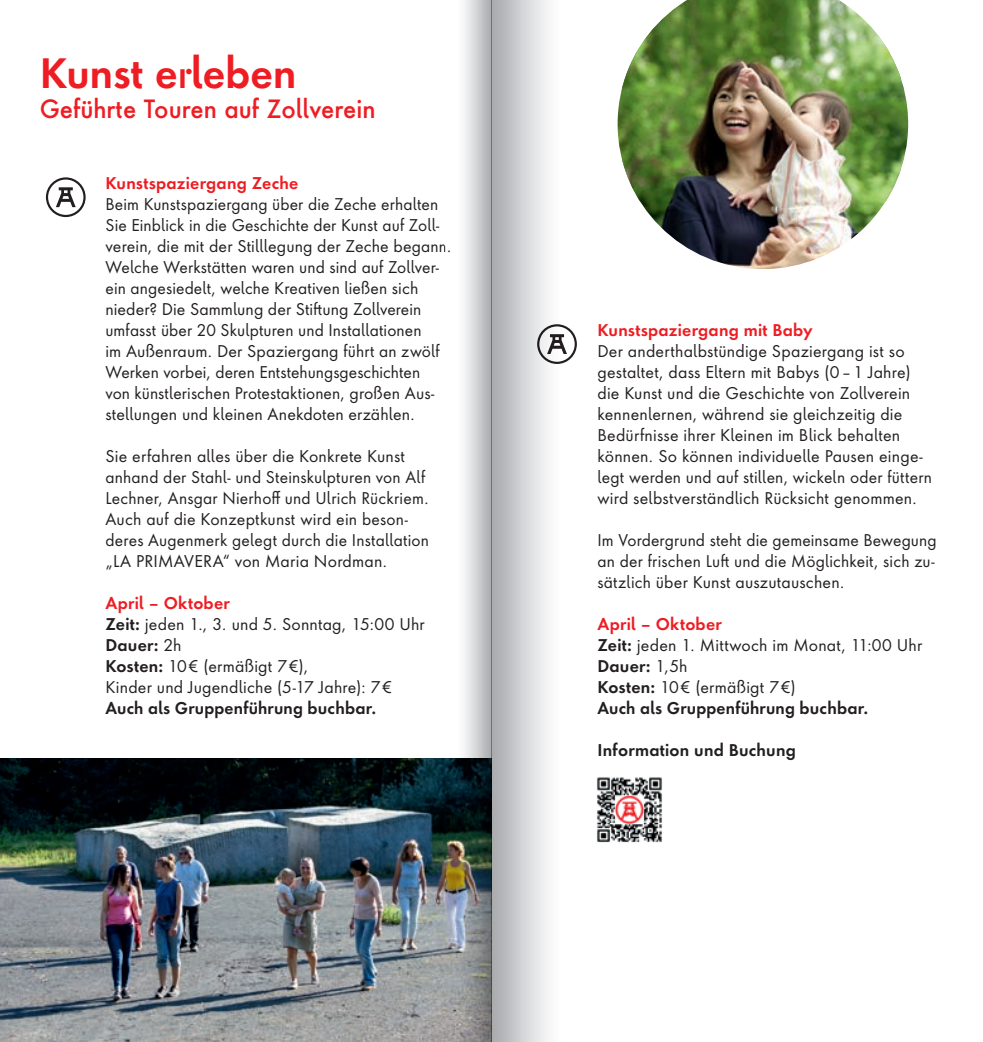
<style>
.page{position:relative;width:983px;height:1042px;background:#fff}
.page>*{position:absolute;margin:0;border:0;box-sizing:border-box;transform-origin:0 0}
.t1{font:600 39.38px "Futura ND Alt";color:#ee1d23}
.t2{font:500 24.5px "Futura ND Alt";color:#ee1d23}
.t3{font:15.75px/21px "Futura ND Alt";letter-spacing:.01em;color:#231f20}
.t4{font:600 15.75px "Futura ND Alt";letter-spacing:.015em;color:#231f20}
.t5{font:600 15.75px "Futura ND Alt";letter-spacing:.015em;color:#ee1d23}
.s1{font-weight:500}
.s2{font-weight:600;color:#ee1d23}
.s3{font-weight:600}
</style>
<div class="page">
<img style="left:0;top:759px;width:444px;height:283px">
<img style="left:666px;top:0;width:194px;height:16px">
<img style="left:617px;top:16px;width:290px;height:253px">
<svg style="left:46px;top:177px;width:40px;height:40px"></svg>
<img style="left:597px;top:777px;width:65px;height:66px">
<svg style="left:444px;top:0;width:47px;height:1042px"></svg>
<div style="left:491px;top:0;width:95px;height:1042px;background:linear-gradient(to right,#b1b2b5,#fff)"></div>
<h1 class="t1" style="left:40px;top:47px;width:258px">Kunst e<span class="s1">r</span>leben</h1>
<h2 class="t2" style="left:40px;top:92px;width:337px">Geführte Touren auf Zollverein</h2>
<p class="t5" style="left:105px;top:172px;width:194px">Kunstspaziergang Zeche</p>
<p class="t3" style="left:105px;top:193px;width:347px">Beim Kunstspaziergang über die Zeche erhalten Sie Einblick in die Geschichte der Kunst auf Zoll&shy;verein, die mit der Stilllegung der Zeche begann.<br>Welche Werkstätten waren und sind auf Zollver&shy;ein angesiedelt, welche Kreativen ließen sich nieder? Die Sammlung der Stiftung Zollverein umfasst über 20 Skulpturen und Installationen<br>im Außenraum. Der Spaziergang führt an zwölf Werken vorbei, deren Entstehungsgeschichten<br>von künstlerischen Protestaktionen, großen Aus&shy;stellungen und kleinen Anekdoten erzählen.</p>
<p class="t3" style="left:105px;top:445px;width:325px">Sie erfahren alles über die Konkrete Kunst anhand der Stahl- und Steinskulpturen von Alf Lechner, Ansgar Nierhoff und Ulrich Rückriem.<br>Auch auf die Konzeptkunst wird ein beson&shy;deres Augenmerk gelegt durch die Installation „LA PRIMAVERA“ von Maria Nordman.</p>
<p class="t3" style="left:105px;top:592px;width:321px"><span class="s2">April – Oktober<br></span><span class="s3">Zeit:</span> jeden 1., 3. und 5. Sonntag, 15:00 Uhr<br><span class="s3">Dauer:</span> 2h<br><span class="s3">Kosten:</span> 10€ (ermäßigt 7€),<br>Kinder und Jugendliche (5-17 Jahre): 7€</p>
<p class="t4" style="left:105px;top:697px;width:272px">Auch als Gruppenführung buchbar.</p>
<p class="t5" style="left:597px;top:319px;width:217px">Kunstspaziergang mit Baby</p>
<p class="t3" style="left:597px;top:340px;width:336px">Der anderthalbstündige Spaziergang ist so gestaltet, dass Eltern mit Babys (0–1 Jahre) die Kunst und die Geschichte von Zollverein kennenlernen, während sie gleichzeitig die Bedürfnisse ihrer Kleinen im Blick behalten können. So können individuelle Pausen einge&shy;legt werden und auf stillen, wickeln oder füttern wird selbstverständlich Rücksicht genommen.</p>
<p class="t3" style="left:597px;top:529px;width:340px">Im Vordergrund steht die gemeinsame Bewegung an der frischen Luft und die Möglichkeit, sich zu&shy;sätzlich über Kunst auszutauschen.</p>
<p class="t3" style="left:597px;top:613px;width:326px"><span class="s2">April – Oktober<br></span><span class="s3">Zeit:</span> jeden 1. Mittwoch im Monat, 11:00 Uhr<br><span class="s3">Dauer:</span> 1,5h<br><span class="s3">Kosten:</span> 10€ (ermäßigt 7€)<br><span class="s3">Auch als Gruppenführung buchbar.</span></p>
<p class="t4" style="left:597px;top:739px;width:200px">Information und Buchung</p>
</div>
